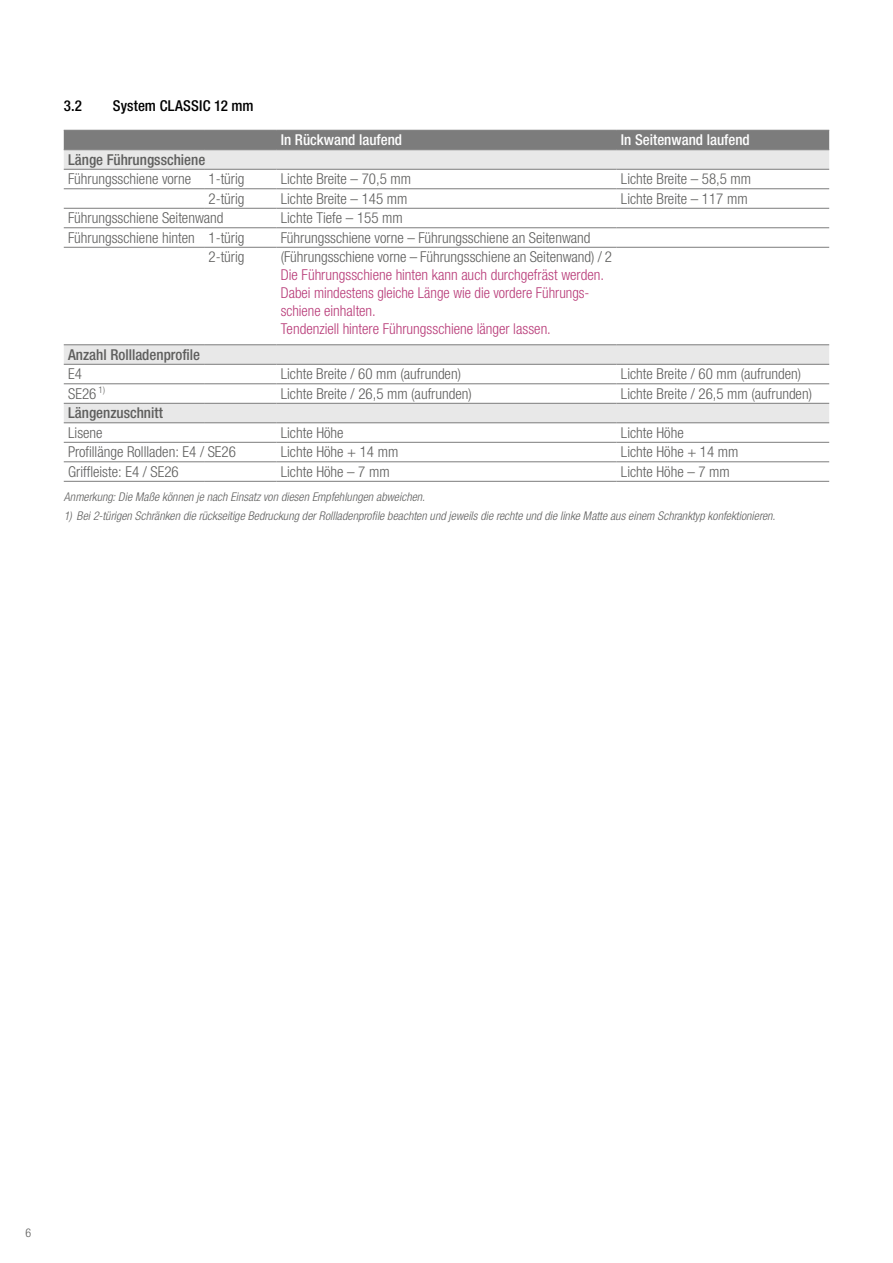
<style>
.page{position:relative;width:893px;height:1263px;background:#fff}
.page>*{position:absolute;margin:0;border:0;box-sizing:border-box;transform-origin:0 0}
.t1{font:300 condensed 15px "Helvetica Neue LTW1 G";color:#5e5e5d}
.t2{font:300 condensed 15px/18px "Helvetica Neue LTW1 G";color:#b83b78}
.t3{font:500 condensed 15px "Helvetica Neue LTW1 G";color:#5e5e5d}
.t4{font:500 condensed 15px "Helvetica Neue LTW1 G";color:#fff}
.t5{font:500 condensed 15px "Helvetica Neue LTW1 G";letter-spacing:.015em;color:#000}
.t6{font:italic 300 condensed 12px "Helvetica Neue LTW1 G";letter-spacing:.005em;color:#5e5e5d}
.t7{font:300 condensed 12px "Helvetica Neue LTW1 G";color:#5e5e5d}
</style>
<div class="page">
<div style="left:64px;top:131px;width:765px;height:18px;background:#7c7c7c"></div>
<svg style="left:64px;top:150px;width:765px;height:272px"></svg>
<hr style="left:64px;top:188px;width:140px;height:1px;background:#7c7c7c">
<hr style="left:204px;top:188px;width:72px;height:1px;background:#7c7c7c">
<hr style="left:276px;top:188px;width:341px;height:1px;background:#7c7c7c">
<hr style="left:617px;top:188px;width:212px;height:1px;background:#7c7c7c">
<hr style="left:64px;top:208px;width:140px;height:1px;background:#7c7c7c">
<hr style="left:204px;top:208px;width:72px;height:1px;background:#7c7c7c">
<hr style="left:276px;top:208px;width:341px;height:1px;background:#7c7c7c">
<hr style="left:617px;top:208px;width:212px;height:1px;background:#7c7c7c">
<hr style="left:64px;top:227px;width:140px;height:1px;background:#7c7c7c">
<hr style="left:204px;top:227px;width:72px;height:1px;background:#7c7c7c">
<hr style="left:276px;top:227px;width:341px;height:1px;background:#7c7c7c">
<hr style="left:617px;top:227px;width:212px;height:1px;background:#7c7c7c">
<hr style="left:64px;top:247px;width:140px;height:1px;background:#7c7c7c">
<hr style="left:204px;top:247px;width:72px;height:1px;background:#7c7c7c">
<hr style="left:276px;top:247px;width:341px;height:1px;background:#7c7c7c">
<hr style="left:617px;top:247px;width:212px;height:1px;background:#7c7c7c">
<hr style="left:64px;top:383px;width:140px;height:1px;background:#7c7c7c">
<hr style="left:204px;top:383px;width:72px;height:1px;background:#7c7c7c">
<hr style="left:276px;top:383px;width:341px;height:1px;background:#7c7c7c">
<hr style="left:617px;top:383px;width:212px;height:1px;background:#7c7c7c">
<hr style="left:64px;top:442px;width:140px;height:1px;background:#7c7c7c">
<hr style="left:204px;top:442px;width:72px;height:1px;background:#7c7c7c">
<hr style="left:276px;top:442px;width:341px;height:1px;background:#7c7c7c">
<hr style="left:617px;top:442px;width:212px;height:1px;background:#7c7c7c">
<hr style="left:64px;top:461px;width:140px;height:1px;background:#7c7c7c">
<hr style="left:204px;top:461px;width:72px;height:1px;background:#7c7c7c">
<hr style="left:276px;top:461px;width:341px;height:1px;background:#7c7c7c">
<hr style="left:617px;top:461px;width:212px;height:1px;background:#7c7c7c">
<hr style="left:64px;top:481px;width:140px;height:1px;background:#7c7c7c">
<hr style="left:204px;top:481px;width:72px;height:1px;background:#7c7c7c">
<hr style="left:276px;top:481px;width:341px;height:1px;background:#7c7c7c">
<hr style="left:617px;top:481px;width:212px;height:1px;background:#7c7c7c">
<hr style="left:64px;top:130px;width:140px;height:1px;background:#7c7c7c">
<hr style="left:204px;top:130px;width:72px;height:1px;background:#7c7c7c">
<hr style="left:276px;top:130px;width:341px;height:1px;background:#7c7c7c">
<hr style="left:617px;top:130px;width:212px;height:1px;background:#7c7c7c">
<hr style="left:64px;top:149px;width:140px;height:1px;background:#7c7c7c">
<hr style="left:204px;top:149px;width:72px;height:1px;background:#7c7c7c">
<hr style="left:276px;top:149px;width:341px;height:1px;background:#7c7c7c">
<hr style="left:617px;top:149px;width:212px;height:1px;background:#7c7c7c">
<hr style="left:64px;top:344px;width:140px;height:1px;background:#7c7c7c">
<hr style="left:204px;top:344px;width:72px;height:1px;background:#7c7c7c">
<hr style="left:276px;top:344px;width:341px;height:1px;background:#7c7c7c">
<hr style="left:617px;top:344px;width:212px;height:1px;background:#7c7c7c">
<hr style="left:64px;top:364px;width:140px;height:1px;background:#7c7c7c">
<hr style="left:204px;top:364px;width:72px;height:1px;background:#7c7c7c">
<hr style="left:276px;top:364px;width:341px;height:1px;background:#7c7c7c">
<hr style="left:617px;top:364px;width:212px;height:1px;background:#7c7c7c">
<hr style="left:64px;top:403px;width:140px;height:1px;background:#7c7c7c">
<hr style="left:204px;top:403px;width:72px;height:1px;background:#7c7c7c">
<hr style="left:276px;top:403px;width:341px;height:1px;background:#7c7c7c">
<hr style="left:617px;top:403px;width:212px;height:1px;background:#7c7c7c">
<hr style="left:64px;top:422px;width:140px;height:1px;background:#7c7c7c">
<hr style="left:204px;top:422px;width:72px;height:1px;background:#7c7c7c">
<hr style="left:276px;top:422px;width:341px;height:1px;background:#7c7c7c">
<hr style="left:617px;top:422px;width:212px;height:1px;background:#7c7c7c">
<hr style="left:64px;top:169px;width:140px;height:1px;background:#7c7c7c">
<hr style="left:204px;top:169px;width:72px;height:1px;background:#7c7c7c">
<hr style="left:276px;top:169px;width:341px;height:1px;background:#7c7c7c">
<hr style="left:617px;top:169px;width:212px;height:1px;background:#7c7c7c">
<p class="t5" style="left:64px;top:96px;width:20px">3.2</p>
<p class="t5" style="left:113px;top:96px;width:143px">System CLASSIC 12 mm</p>
<p class="t4" style="left:281px;top:131px;width:123px">In Rückwand laufend</p>
<p class="t4" style="left:621px;top:131px;width:130px">In Seitenwand laufend</p>
<p class="t3" style="left:68px;top:150px;width:139px">Länge Führungsschiene</p>
<p class="t1" style="left:68px;top:170px;width:178px">Führungsschiene vorne 1-türig</p>
<p class="t1" style="left:281px;top:170px;width:132px">Lichte Breite – 70,5 mm</p>
<p class="t1" style="left:621px;top:170px;width:132px">Lichte Breite – 58,5 mm</p>
<p class="t1" style="left:208px;top:190px;width:38px">2-türig</p>
<p class="t1" style="left:281px;top:190px;width:128px">Lichte Breite – 145 mm</p>
<p class="t1" style="left:621px;top:190px;width:128px">Lichte Breite – 117 mm</p>
<p class="t1" style="left:68px;top:209px;width:157px">Führungsschiene Seitenwand</p>
<p class="t1" style="left:281px;top:209px;width:124px">Lichte Tiefe – 155 mm</p>
<p class="t1" style="left:68px;top:229px;width:178px">Führungsschiene hinten 1-türig</p>
<p class="t1" style="left:281px;top:229px;width:311px">Führungsschiene vorne – Führungsschiene an Seitenwand</p>
<p class="t1" style="left:208px;top:248px;width:38px">2-türig</p>
<p class="t1" style="left:281px;top:248px;width:333px">(Führungsschiene vorne – Führungsschiene an Seitenwand) / 2</p>
<p class="t2" style="left:281px;top:266px;width:325px">Die Führungsschiene hinten kann auch durchgefräst werden.<br>Dabei mindestens gleiche Länge wie die vordere Führungs&shy;schiene einhalten.<br>Tendenziell hintere Führungsschiene länger lassen.</p>
<p class="t3" style="left:68px;top:345px;width:134px">Anzahl Rollladenprofile</p>
<p class="t1" style="left:68px;top:365px;width:15px">E4</p>
<p class="t1" style="left:281px;top:365px;width:182px">Lichte Breite / 60 mm (aufrunden)</p>
<p class="t1" style="left:621px;top:365px;width:182px">Lichte Breite / 60 mm (aufrunden)</p>
<p class="t1" style="left:68px;top:385px;width:38px">SE26 <sup>1)</sup></p>
<p class="t1" style="left:281px;top:385px;width:193px">Lichte Breite / 26,5 mm (aufrunden)</p>
<p class="t1" style="left:621px;top:385px;width:193px">Lichte Breite / 26,5 mm (aufrunden)</p>
<p class="t3" style="left:68px;top:404px;width:96px">Längenzuschnitt</p>
<p class="t1" style="left:68px;top:424px;width:36px">Lisene</p>
<p class="t1" style="left:281px;top:424px;width:64px">Lichte Höhe</p>
<p class="t1" style="left:621px;top:424px;width:64px">Lichte Höhe</p>
<p class="t1" style="left:68px;top:443px;width:169px">Profillänge Rollladen: E4 / SE26</p>
<p class="t1" style="left:281px;top:443px;width:119px">Lichte Höhe + 14 mm</p>
<p class="t1" style="left:621px;top:443px;width:119px">Lichte Höhe + 14 mm</p>
<p class="t1" style="left:68px;top:463px;width:112px">Griffleiste: E4 / SE26</p>
<p class="t1" style="left:281px;top:463px;width:110px">Lichte Höhe – 7 mm</p>
<p class="t1" style="left:621px;top:463px;width:110px">Lichte Höhe – 7 mm</p>
<p class="t6" style="left:64px;top:489px;width:363px">Anmerkung: Die Maße können je nach Einsatz von diesen Empfehlungen abweichen.</p>
<p class="t6" style="left:64px;top:509px;width:713px">1) Bei 2-türigen Schränken die rückseitige Bedruckung der Rollladenprofile beachten und jeweils die rechte und die linke Matte aus einem Schranktyp konfektionieren.</p>
<p class="t7" style="left:26px;top:1226px;width:7px">6</p>
</div>
